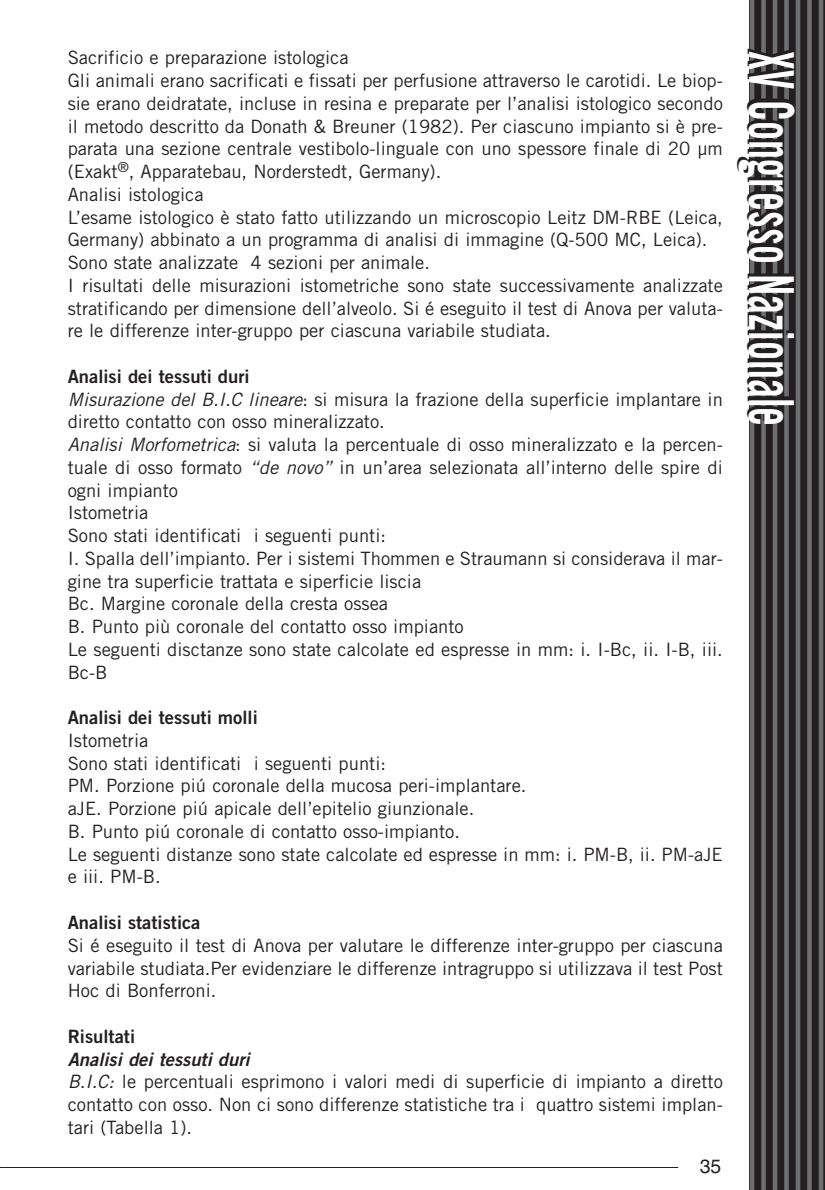
<style>
.page{position:relative;width:825px;height:1190px;background:#fff}
.page>*{position:absolute;margin:0;border:0;box-sizing:border-box;transform-origin:0 0}
.t1{font:62.12px "Trade Gothic Bold Cond Twenty";color:#fff;scale:.69 1}
.t2{font:19.25px "Helvetica";color:#231f20}
.t3{font:18.38px/22.8px "Trade Gothic";color:#231f20}
.t4{font:18.38px "Trade Gothic Bold Two";color:#231f20}
.t5{font:italic 18.38px "Trade Gothic Bold Two";color:#231f20}
.s1{font-style:italic}
</style>
<div class="page">
<svg style="left:754px;top:0;width:71px;height:1190px;background:#292526"></svg>
<div style="left:749px;top:0;width:5px;height:1190px;background:#6d6e70"></div>
<svg style="left:761px;top:0;width:4px;height:1190px;background:#68696b"></svg>
<div style="left:772px;top:0;width:5px;height:1190px;background:#6d6e70"></div>
<svg style="left:784px;top:0;width:4px;height:1190px;background:#68696b"></svg>
<div style="left:795px;top:0;width:5px;height:1190px;background:#6d6e70"></div>
<svg style="left:807px;top:0;width:4px;height:1190px;background:#69696b"></svg>
<div style="left:818px;top:0;width:5px;height:1190px;background:#6d6e70"></div>
<hr style="left:3px;top:1167px;width:675px;height:1px;background:#231f20">
<p class="t3" style="left:68px;top:48px;width:656px">Sacrificio e preparazione istologica<br>Gli animali erano sacrificati e fissati per perfusione attraverso le carotidi. Le biop&shy;sie erano deidratate, incluse in resina e preparate per l’analisi istologico secondo il metodo descritto da Donath &amp; Breuner (1982). Per ciascuno impianto si è pre&shy;parata una sezione centrale vestibolo-linguale con uno spessore finale di 20 µm (Exakt<sup>®</sup>, Apparatebau, Norderstedt, Germany).<br>Analisi istologica<br>L’esame istologico è stato fatto utilizzando un microscopio Leitz DM-RBE (Leica, Germany) abbinato a un programma di analisi di immagine (Q-500 MC, Leica).<br>Sono state analizzate 4 sezioni per animale.<br>I risultati delle misurazioni istometriche sono state successivamente analizzate stratificando per dimensione dell’alveolo. Si é eseguito il test di Anova per valuta&shy;re le differenze inter-gruppo per ciascuna variabile studiata.</p>
<p class="t4" style="left:68px;top:369px;width:183px">Analisi dei tessuti duri</p>
<p class="t3" style="left:68px;top:389px;width:656px"><span class="s1">Misurazione del B.I.C lineare</span>: si misura la frazione della superficie implantare in diretto contatto con osso mineralizzato.<br><span class="s1">Analisi Morfometrica</span>: si valuta la percentuale di osso mineralizzato e la percen&shy;tuale di osso formato <span class="s1">“de novo”</span> in un’area selezionata all’interno delle spire di ogni impianto<br>Istometria<br>Sono stati identificati i seguenti punti:<br>I. Spalla dell’impianto. Per i sistemi Thommen e Straumann si considerava il mar&shy;gine tra superficie trattata e siperficie liscia<br>Bc. Margine coronale della cresta ossea<br>B. Punto più coronale del contatto osso impianto<br>Le seguenti disctanze sono state calcolate ed espresse in mm: i. I-Bc, ii. I-B, iii.<br>Bc-B</p>
<p class="t4" style="left:68px;top:711px;width:191px">Analisi dei tessuti molli</p>
<p class="t3" style="left:68px;top:730px;width:656px">Istometria<br>Sono stati identificati i seguenti punti:<br>PM. Porzione piú coronale della mucosa peri-implantare.<br>aJE. Porzione piú apicale dell’epitelio giunzionale.<br>B. Punto piú coronale di contatto osso-impianto.<br>Le seguenti distanze sono state calcolate ed espresse in mm: i. PM-B, ii. PM-aJE e iii. PM-B.</p>
<p class="t4" style="left:68px;top:915px;width:134px">Analisi statistica</p>
<p class="t3" style="left:68px;top:935px;width:656px;text-align:justify">Si é eseguito il test di Anova per valutare le differenze inter-gruppo per ciascuna variabile studiata.Per evidenziare le differenze intragruppo si utilizzava il test Post Hoc di Bonferroni.</p>
<p class="t4" style="left:68px;top:1029px;width:69px">Risultati</p>
<p class="t5" style="left:68px;top:1052px;width:187px">Analisi dei tessuti duri</p>
<p class="t3" style="left:68px;top:1072px;width:656px;text-align:justify"><span class="s1">B.I.C:</span> le percentuali esprimono i valori medi di superficie di impianto a diretto contatto con osso. Non ci sono differenze statistiche tra i quattro sistemi implan&shy;tari (Tabella 1).</p>
<p class="t2" style="left:699px;top:1158px;width:23px">35</p>
<h1 class="t1" style="left:794px;top:51px;width:545px;rotate:90deg">XV Congresso Nazionale</h1>
</div>
